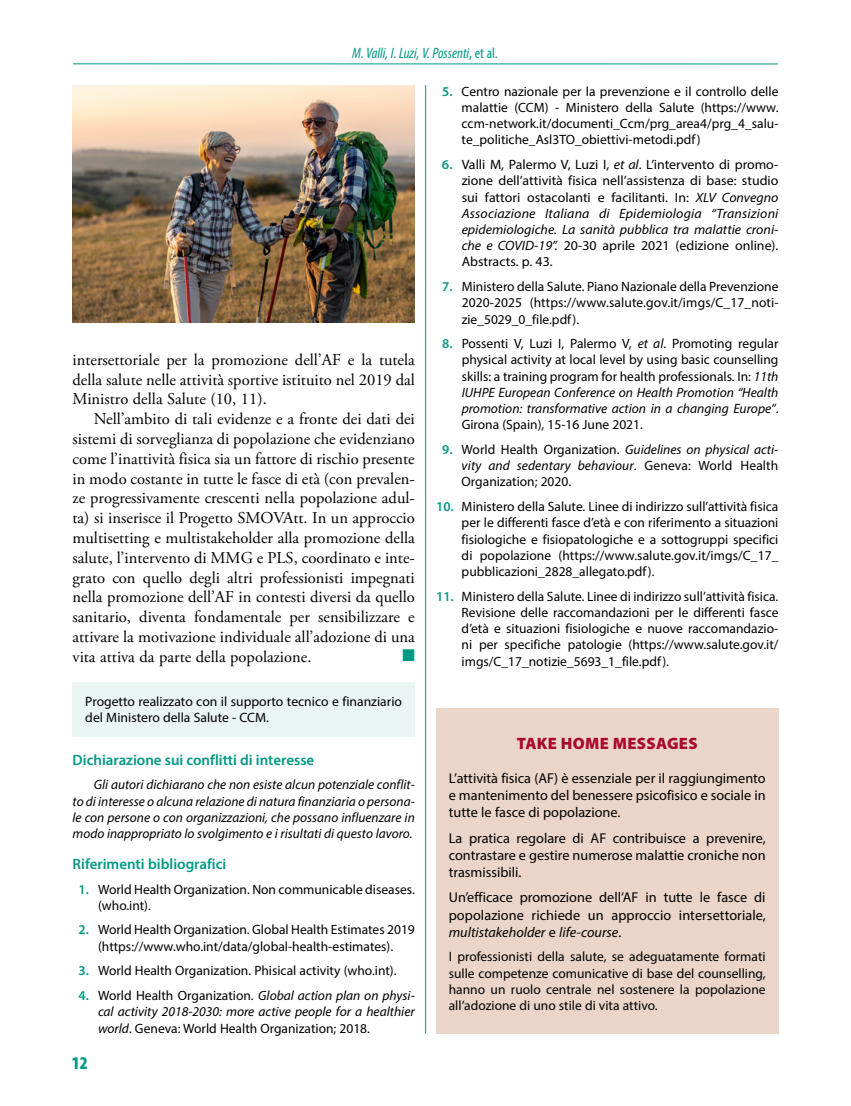
<style>
.page{position:relative;width:851px;height:1106px;background:#fff}
.page>*{position:absolute;margin:0;border:0;box-sizing:border-box;transform-origin:0 0}
.t1{font:900 condensed 18px "Myriad Pro";color:#009984}
.t2{font:16.5px/19.8px "Adobe Garamond Pro";color:#000;text-align:justify}
.t3{font:900 16.5px "Myriad Pro";letter-spacing:.02em;color:#a90a2e}
.t4{font:600 15px "Myriad Pro";color:#009984}
.t5{font:italic condensed 15px "Myriad Pro";color:#009984}
.t6{font:14.25px/17.1px "Myriad Pro";color:#000;text-align:justify}
.t7{font:13.5px/16.2px "Myriad Pro";color:#000;text-align:justify}
.t8{font:italic 13.5px/16.2px "Myriad Pro";color:#000;text-align:justify}
.s1{font-style:normal;font-stretch:normal}
.s2{font-style:normal}
.s3{font-weight:600;color:#009984}
.s4{font-weight:600;font-style:normal;color:#009984}
.s5{font-style:italic}
</style>
<div class="page">
<div style="left:436px;top:708px;width:342px;height:325px;background:#ebd5c9"></div>
<hr style="left:73px;top:63px;width:705px;height:1px;background:#009984">
<hr style="left:425px;top:85px;width:1px;height:948px;background:#009984">
<div style="left:403px;top:649px;width:11px;height:12px;background:#009984;border:1px solid #009984"></div>
<div style="left:72px;top:682px;width:343px;height:54px;background:#ebf5f4"></div>
<img style="left:72px;top:86px;width:342px;height:236px">
<p class="t5" style="left:352px;top:43px;width:147px">M. Valli, I. Luzi, V. Possenti<span class="s1">,</span> <span class="s2">et al.</span></p>
<p class="t2" style="left:72px;top:350px;width:344px">intersettoriale per la promozione dell’AF e la tutela della salute nelle attività sportive istituito nel 2019 dal Ministro della Salute (10, 11).</p>
<p class="t2" style="left:72px;top:409px;width:344px;text-indent:21px">Nell’ambito di tali evidenze e a fronte dei dati dei sistemi di sorveglianza di popolazione che evidenziano come l’inattività fisica sia un fattore di rischio presente in modo costante in tutte le fasce di età (con prevalen&shy;ze progressivamente crescenti nella popolazione adul&shy;ta) si inserisce il Progetto SMOVAtt. In un approccio multisetting e multistakeholder alla promozione della salute, l’intervento di MMG e PLS, coordinato e inte&shy;grato con quello degli altri professionisti impegnati nella promozione dell’AF in contesti diversi da quello sanitario, diventa fondamentale per sensibilizzare e attivare la motivazione individuale all’adozione di una vita attiva da parte della popolazione.</p>
<p class="t7" style="left:85px;top:693px;width:318px">Progetto realizzato con il supporto tecnico e finanziario del Ministero della Salute - CCM.</p>
<p class="t4" style="left:72px;top:750px;width:243px">Dichiarazione sui conflitti di interesse</p>
<p class="t8" style="left:72px;top:776px;width:344px;text-indent:21px">Gli autori dichiarano che non esiste alcun potenziale conflit&shy;to di interesse o alcuna relazione di natura finanziaria o persona&shy;le con persone o con organizzazioni, che possano influenzare in modo inappropriato lo svolgimento e i risultati di questo lavoro.</p>
<p class="t4" style="left:72px;top:854px;width:155px">Riferimenti bibliografici</p>
<p class="t7" style="left:98px;top:880px;width:318px;text-indent:-19px"><span class="s3">1.</span> World Health Organization. Non communicable diseases. (who.int).</p>
<p class="t7" style="left:79px;top:921px;width:338px;text-align:center"><span class="s3">2.</span> World Health Organization. Global Health Estimates 2019 (https://www.who.int/data/global-health-estimates).</p>
<p class="t7" style="left:79px;top:962px;width:319px"><span class="s3">3.</span> World Health Organization. Phisical activity (who.int).</p>
<p class="t8" style="left:98px;top:987px;width:318px;text-indent:-19px"><span class="s4">4.</span> <span class="s2">World Health Organization.</span> Global action plan on physi&shy;cal activity 2018-2030: more active people for a healthier world<span class="s2">. Geneva: World Health Organization; 2018.</span></p>
<h1 class="t1" style="left:72px;top:1053px;width:17px">12</h1>
<p class="t7" style="left:461px;top:83px;width:318px;text-indent:-19px"><span class="s3">5.</span> Centro nazionale per la prevenzione e il controllo delle malattie (CCM) - Ministero della Salute (https://www. ccm-network.it/documenti_Ccm/prg_area4/prg_4_salu&shy;te_politiche_Asl3TO_obiettivi-metodi.pdf)</p>
<p class="t7" style="left:461px;top:156px;width:318px;text-indent:-20px"><span class="s3">6.</span> Valli M, Palermo V, Luzi I, <span class="s5">et al</span>. L’intervento di promo&shy;zione dell’attività fisica nell’assistenza di base: studio sui fattori ostacolanti e facilitanti. In: <span class="s5">XLV Convegno Associazione Italiana di Epidemiologia “Transizioni epidemiologiche. La sanità pubblica tra malattie croni&shy;che e COVID-19”.</span> 20-30 aprile 2021 (edizione online).<br>Abstracts. p. 43.</p>
<p class="t7" style="left:461px;top:278px;width:318px;text-indent:-19px"><span class="s3">7.</span> Ministero della Salute. Piano Nazionale della Prevenzione 2020-2025 (https://www.salute.gov.it/imgs/C_17_noti&shy;zie_5029_0_file.pdf).</p>
<p class="t7" style="left:461px;top:335px;width:318px;text-indent:-19px"><span class="s3">8.</span> Possenti V, Luzi I, Palermo V, <span class="s5">et al</span>. Promoting regular physical activity at local level by using basic counselling skills: a training program for health professionals. In: <span class="s5">11th IUHPE European Conference on Health Promotion “Health promotion: transformative action in a changing Europe”</span>.<br>Girona (Spain), 15-16 June 2021.</p>
<p class="t7" style="left:461px;top:441px;width:318px;text-indent:-19px"><span class="s3">9.</span> World Health Organization. <span class="s5">Guidelines on physical acti&shy;vity and sedentary behaviour</span>. Geneva: World Health Organization; 2020.</p>
<p class="t7" style="left:461px;top:498px;width:318px;text-indent:-26px"><span class="s3">10.</span> Ministero della Salute. Linee di indirizzo sull’attività fisica per le differenti fasce d’età e con riferimento a situazioni fisiologiche e fisiopatologiche e a sottogruppi specifici di popolazione (https://www.salute.gov.it/imgs/C_17_ pubblicazioni_2828_allegato.pdf).</p>
<p class="t7" style="left:461px;top:588px;width:318px;text-indent:-26px"><span class="s3">11.</span> Ministero della Salute. Linee di indirizzo sull’attività fisica.<br>Revisione delle raccomandazioni per le differenti fasce d’età e situazioni fisiologiche e nuove raccomandazio&shy;ni per specifiche patologie (https://www.salute.gov.it/ imgs/C_17_notizie_5693_1_file.pdf).</p>
<p class="t3" style="left:516px;top:733px;width:182px">TAKE HOME MESSAGES</p>
<p class="t6" style="left:448px;top:769px;width:318px">L’attività fisica (AF) è essenziale per il raggiungimento e mantenimento del benessere psicofisico e sociale in tutte le fasce di popolazione.</p>
<p class="t6" style="left:448px;top:829px;width:318px">La pratica regolare di AF contribuisce a prevenire, contrastare e gestire numerose malattie croniche non trasmissibili.</p>
<p class="t6" style="left:448px;top:889px;width:318px">Un’efficace promozione dell’AF in tutte le fasce di popolazione richiede un approccio intersettoriale, <span class="s5">multistakeholder</span> e <span class="s5">life-course</span>.</p>
<p class="t7" style="left:448px;top:948px;width:318px">I professionisti della salute, se adeguatamente formati sulle competenze comunicative di base del counselling, hanno un ruolo centrale nel sostenere la popolazione all’adozione di uno stile di vita attivo.</p>
</div>
